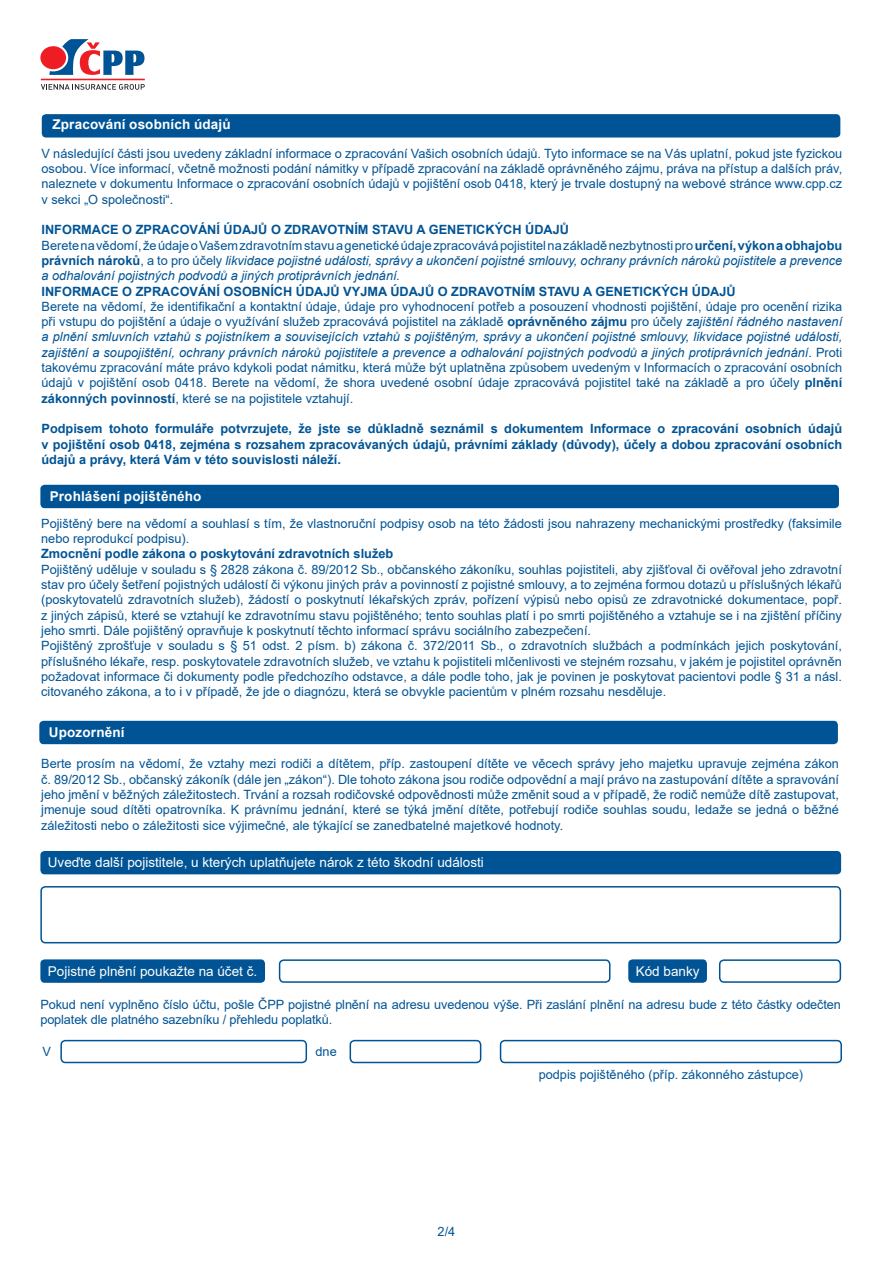
<style>
.page{position:relative;width:893px;height:1263px;background:#fff}
.page>*{position:absolute;margin:0;border:0;box-sizing:border-box;transform-origin:0 0}
.t1{font:13.5px "Arial";color:#fff}
.nadpisek{font:700 13.5px "Arial";letter-spacing:.01em;color:#fff}
.t2{font:12.75px/15.3px "Arial";color:#005495;text-align:justify}
.t3{font:700 12.75px/15.3px "Arial";color:#005495;text-align:justify}
.t4{font:italic 12.75px/15.3px "Arial";color:#005495;text-align:justify}
.s1{font-style:normal}
.s2{font-weight:700;font-style:normal}
.s3{font-weight:700}
.s4{font-style:italic}
</style>
<div class="page">
<svg style="left:49px;top:39px;width:95px;height:36px"></svg>
<div style="left:40px;top:46px;width:26px;height:23px;background:#ee1d23;border-radius:50%"></div>
<hr style="left:41px;top:79px;width:104px;height:1px;background:#ee1d23">
<svg style="left:41px;top:84px;width:104px;height:6px"></svg>
<div style="left:40px;top:485px;width:799px;height:23px;background:#005495;border-radius:4px"></div>
<div style="left:42px;top:114px;width:798px;height:24px;background:#005495;border-radius:4px"></div>
<div style="left:39px;top:721px;width:799px;height:23px;background:#005495;border-radius:4px"></div>
<div style="left:500px;top:1040px;width:342px;height:23px;border:2px solid #005495;border-radius:4px"></div>
<div style="left:60px;top:1040px;width:247px;height:23px;border:2px solid #005495;border-radius:4px"></div>
<div style="left:350px;top:1040px;width:131px;height:23px;border:2px solid #005495;border-radius:4px"></div>
<div style="left:40px;top:959px;width:225px;height:24px;background:#005495;border-radius:4px"></div>
<div style="left:279px;top:959px;width:331px;height:24px;border:2px solid #005495;border-radius:4px"></div>
<div style="left:628px;top:959px;width:79px;height:24px;background:#005495;border-radius:4px"></div>
<div style="left:719px;top:959px;width:122px;height:24px;border:2px solid #005495;border-radius:4px"></div>
<div style="left:40px;top:851px;width:801px;height:23px;background:#005495;border-radius:4px"></div>
<div style="left:40px;top:886px;width:801px;height:57px;border:2px solid #005495;border-radius:4px"></div>
<p class="nadpisek" style="left:52px;top:115px;width:180px">Zpracování osobních údajů</p>
<p class="t2" style="left:42px;top:146px;width:802px">V následující části jsou uvedeny základní informace o zpracování Vašich osobních údajů. Tyto informace se na Vás uplatní, pokud jste fyzickou osobou. Více informací, včetně možnosti podání námitky v případě zpracování na základě oprávněného zájmu, práva na přístup a dalších práv, naleznete v dokumentu Informace o zpracování osobních údajů v pojištění osob 0418, který je trvale dostupný na webové stránce www.cpp.cz v sekci „O společnosti“.</p>
<p class="t3" style="left:42px;top:222px;width:529px">INFORMACE O ZPRACOVÁNÍ ÚDAJŮ O ZDRAVOTNÍM STAVU A GENETICKÝCH ÚDAJŮ</p>
<p class="t4" style="left:42px;top:238px;width:802px"><span class="s1">Berete na vědomí, že údaje o Vašem zdravotním stavu a genetické údaje zpracovává pojistitel na základě nezbytnosti pro</span> <span class="s2">určení, výkon a obhajobu právních nároků</span><span class="s1">, a to pro účely</span> likvidace pojistné události, správy a ukončení pojistné smlouvy, ochrany právních nároků pojistitele a prevence a odhalování pojistných podvodů a jiných protiprávních jednání.</p>
<p class="t3" style="left:42px;top:284px;width:696px">INFORMACE O ZPRACOVÁNÍ OSOBNÍCH ÚDAJŮ VYJMA ÚDAJŮ O ZDRAVOTNÍM STAVU A GENETICKÝCH ÚDAJŮ</p>
<p class="t2" style="left:42px;top:299px;width:802px">Berete na vědomí, že identifikační a kontaktní údaje, údaje pro vyhodnocení potřeb a posouzení vhodnosti pojištění, údaje pro ocenění rizika při vstupu do pojištění a údaje o využívání služeb zpracovává pojistitel na základě <span class="s3">oprávněného zájmu</span> pro účely <span class="s4">zajištění řádného nastavení a plnění smluvních vztahů s pojistníkem a souvisejících vztahů s pojištěným, správy a ukončení pojistné smlouvy, likvidace pojistné události, zajištění a soupojištění, ochrany právních nároků pojistitele a prevence a odhalování pojistných podvodů a jiných protiprávních jednání</span>. Proti takovému zpracování máte právo kdykoli podat námitku, která může být uplatněna způsobem uvedeným v Informacích o zpracování osobních údajů v pojištění osob 0418. Berete na vědomí, že shora uvedené osobní údaje zpracovává pojistitel také na základě a pro účely <span class="s3">plnění zákonných povinností</span>, které se na pojistitele vztahují.</p>
<p class="t3" style="left:42px;top:421px;width:802px">Podpisem tohoto formuláře potvrzujete, že jste se důkladně seznámil s dokumentem Informace o zpracování osobních údajů v pojištění osob 0418, zejména s rozsahem zpracovávaných údajů, právními základy (důvody), účely a dobou zpracování osobních údajů a právy, která Vám v této souvislosti náleží.</p>
<p class="nadpisek" style="left:50px;top:487px;width:153px">Prohlášení pojištěného</p>
<p class="t2" style="left:41px;top:516px;width:802px">Pojištěný bere na vědomí a souhlasí s tím, že vlastnoruční podpisy osob na této žádosti jsou nahrazeny mechanickými prostředky (faksimile nebo reprodukcí podpisu).</p>
<p class="t3" style="left:41px;top:546px;width:354px">Zmocnění podle zákona o poskytování zdravotních služeb</p>
<p class="t2" style="left:41px;top:562px;width:802px">Pojištěný uděluje v souladu s § 2828 zákona č. 89/2012 Sb., občanského zákoníku, souhlas pojistiteli, aby zjišťoval či ověřoval jeho zdravotní stav pro účely šetření pojistných událostí či výkonu jiných práv a povinností z pojistné smlouvy, a to zejména formou dotazů u příslušných lékařů (poskytovatelů zdravotních služeb), žádostí o poskytnutí lékařských zpráv, pořízení výpisů nebo opisů ze zdravotnické dokumentace, popř. z jiných zápisů, které se vztahují ke zdravotnímu stavu pojištěného; tento souhlas platí i po smrti pojištěného a vztahuje se i na zjištění příčiny jeho smrti. Dále pojištěný opravňuje k poskytnutí těchto informací správu sociálního zabezpečení.</p>
<p class="t2" style="left:41px;top:638px;width:802px">Pojištěný zprošťuje v souladu s § 51 odst. 2 písm. b) zákona č. 372/2011 Sb., o zdravotních službách a podmínkách jejich poskytování, příslušného lékaře, resp. poskytovatele zdravotních služeb, ve vztahu k pojistiteli mlčenlivosti ve stejném rozsahu, v jakém je pojistitel oprávněn požadovat informace či dokumenty podle předchozího odstavce, a dále podle toho, jak je povinen je poskytovat pacientovi podle § 31 a násl. citovaného zákona, a to i v případě, že jde o diagnózu, která se obvykle pacientům v plném rozsahu nesděluje.</p>
<p class="nadpisek" style="left:49px;top:723px;width:77px">Upozornění</p>
<p class="t2" style="left:41px;top:756px;width:799px">Berte prosím na vědomí, že vztahy mezi rodiči a dítětem, příp. zastoupení dítěte ve věcech správy jeho majetku upravuje zejména zákon č. 89/2012 Sb., občanský zákoník (dále jen „zákon“). Dle tohoto zákona jsou rodiče odpovědní a mají právo na zastupování dítěte a spravování jeho jmění v běžných záležitostech. Trvání a rozsah rodičovské odpovědnosti může změnit soud a v případě, že rodič nemůže dítě zastupovat, jmenuje soud dítěti opatrovníka. K právnímu jednání, které se týká jmění dítěte, potřebují rodiče souhlas soudu, ledaže se jedná o běžné záležitosti nebo o záležitosti sice výjimečné, ale týkající se zanedbatelné majetkové hodnoty.</p>
<p class="t1" style="left:48px;top:853px;width:438px">Uveďte další pojistitele, u kterých uplatňujete nárok z této škodní události</p>
<p class="t1" style="left:48px;top:962px;width:211px">Pojistné plnění poukažte na účet č.</p>
<p class="t1" style="left:636px;top:962px;width:65px">Kód banky</p>
<p class="t2" style="left:40px;top:997px;width:802px">Pokud není vyplněno číslo účtu, pošle ČPP pojistné plnění na adresu uvedenou výše. Při zaslání plnění na adresu bude z této částky odečten poplatek dle platného sazebníku / přehledu poplatků.</p>
<p class="t2" style="left:43px;top:1044px;width:10px">V</p>
<p class="t2" style="left:316px;top:1043px;width:23px">dne</p>
<p class="t2" style="left:438px;top:1224px;width:19px">2/4</p>
<p class="t2" style="left:539px;top:1067px;width:266px">podpis pojištěného (příp. zákonného zástupce)</p>
</div>
